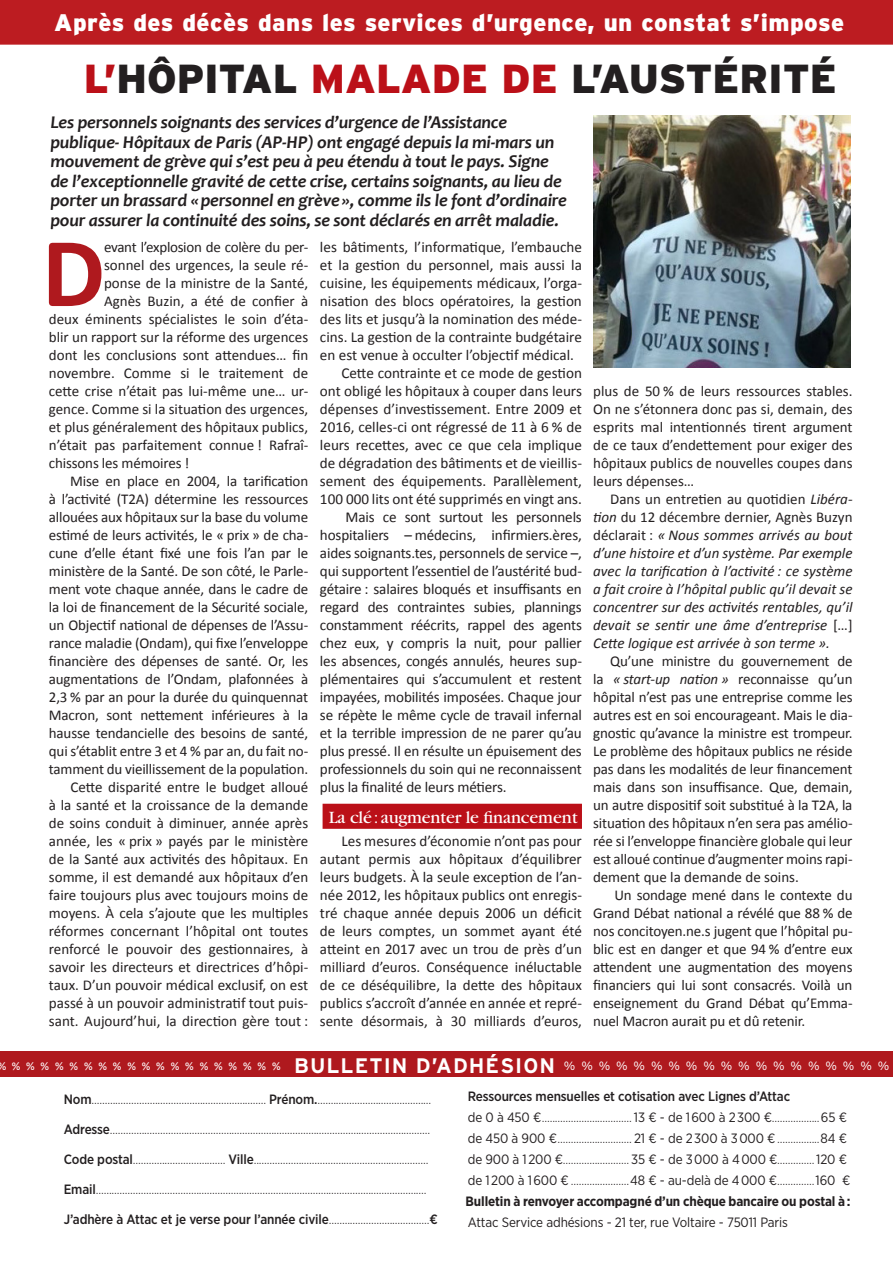
<style>
.page{position:relative;width:893px;height:1263px;background:#fff}
.page>*{position:absolute;margin:0;border:0;box-sizing:border-box;transform-origin:0 0}
.t1{font:700 100.05px "Calibri";color:#af191e}
.t2{font:900 40.5px "Interstate";color:#231f20}
.t3{font:900 24px "Interstate";letter-spacing:.02em;color:#fff}
.t4{font:italic 700 18px/19.5px "Candara";letter-spacing:-.01em;color:#231f20}
.t5{font:18px "Garamond";letter-spacing:-.01em;color:#fff}
.t6{font:15.15px/18px "Calibri";color:#231f20;text-align:justify}
.t7{font:15px/18px "Calibri";color:#231f20;text-align:justify}
.t8{font:italic 15px/18px "Calibri";color:#231f20;text-align:justify}
.t9{font:15px "Calibri";letter-spacing:-.02em;color:#231f20}
.t10{font:300 13.5px "Gotham Narrow";color:#231f20}
.t11{font:500 13.5px "Gotham Narrow";letter-spacing:-.01em;color:#231f20}
.t12{font:700 13.5px/21px "Gotham Narrow";letter-spacing:-.01em;color:#231f20}
.t13{font:13.5px "Gotham Narrow";letter-spacing:-.01em;color:#231f20}
.t14{font:12px "Calibri";color:#fff}
.s1{color:#bb1018}
.s2{font-size:15px}
.s3{font-style:normal}
.s4{font-style:italic}
.s5{font-family:"Interstate";font-weight:700;font-size:21px}
.s6{font-family:"Interstate";font-weight:300}
.s7{font-weight:500}
.s8{font-weight:300}
.s9{font-weight:400}
</style>
<div class="page">
<div style="left:0;top:1051px;width:893px;height:26px;background:#af191e"></div>
<div style="left:0;top:0;width:893px;height:45px;background:#bc1c21"></div>
<div style="left:323px;top:804px;width:258px;height:24px;background:#bb1018"></div>
<div style="left:323px;top:804px;width:259px;height:25px;border:2px solid #bb1018"></div>
<img style="left:594px;top:115px;width:256px;height:253px">
<p class="t3" style="left:54px;top:9px;width:791px">Après des décès dans les services d’urgence, un constat s’impose</p>
<p class="t2" style="left:84px;top:56px;width:755px"><span class="s1">L’</span>HÔPITAL <span class="s1">MALADE DE</span> L’AUSTÉRITÉ</p>
<p class="t4" style="left:50px;top:112px;width:518px">Les personnels soignants des services d’urgence de l’Assistance publique- Hôpitaux de Paris (AP-HP) ont engagé depuis la mi-mars un mouvement de grève qui s’est peu à peu étendu à tout le pays. Signe de l’exceptionnelle gravité de cette crise, certains soignants, au lieu de porter un brassard «personnel en grève», comme ils le font d’ordinaire pour assurer la continuité des soins, se sont déclarés en arrêt maladie.</p>
<p class="t6" style="left:320px;top:238px;width:263px">les bâtiments, l’informatique, l’embauche et la gestion du personnel, mais aussi la cuisine, les équipements médicaux, l’orga&shy;nisation des blocs opératoires, la gestion des lits et jusqu’à la nomination des méde&shy;cins. La gestion de la contrainte budgétaire en est venue à occulter l’objectif médical.</p>
<p class="t6" style="left:320px;top:364px;width:263px;text-indent:21px">Cette contrainte et ce mode de gestion ont obligé les hôpitaux à couper dans leurs dépenses d’investissement. Entre 2009 et 2016, celles-ci ont régressé de 11 à 6 % de leurs recettes, avec ce que cela implique de dégradation des bâtiments et de vieillis&shy;sement des équipements. Parallèlement, 100 000 lits ont été supprimés en vingt ans.</p>
<p class="t6" style="left:320px;top:508px;width:263px;text-indent:26px">Mais ce sont surtout les personnels hospitaliers – médecins, infirmiers.ères, aides soignants.tes, personnels de service –, qui supportent l’essentiel de l’austérité bud&shy;gétaire : salaires bloqués et insuffisants en regard des contraintes subies, plannings constamment réécrits, rappel des agents chez eux, y compris la nuit, pour pallier les absences, congés annulés, heures sup&shy;plémentaires qui s’accumulent et restent impayées, mobilités imposées. Chaque jour se répète le même cycle de travail infernal et la terrible impression de ne parer qu’au plus pressé. Il en résulte un épuisement des professionnels du soin qui ne reconnaissent plus la finalité de leurs métiers.</p>
<p class="t1" style="left:42px;top:209px;width:65px">D</p>
<p class="t9" style="left:104px;top:238px;width:206px">evant l’explosion de colère du per-</p>
<p class="t7" style="left:104px;top:256px;width:206px">sonnel des urgences, la seule ré-</p>
<p class="t7" style="left:104px;top:274px;width:206px">ponse de la ministre de la Santé,</p>
<p class="t7" style="left:104px;top:292px;width:206px">Agnès Buzin, a été de confier à</p>
<p class="t7" style="left:49px;top:310px;width:261px">deux éminents spécialistes le soin d’éta-</p>
<p class="t7" style="left:49px;top:328px;width:261px">blir un rapport sur la réforme des urgences</p>
<p class="t7" style="left:49px;top:346px;width:261px">dont les conclusions sont attendues… fin</p>
<p class="t7" style="left:49px;top:364px;width:261px">novembre. Comme si le traitement de</p>
<p class="t7" style="left:49px;top:382px;width:261px">cette crise n’était pas lui-même une… ur-</p>
<p class="t7" style="left:49px;top:400px;width:261px">gence. Comme si la situation des urgences,</p>
<p class="t7" style="left:49px;top:418px;width:261px">et plus généralement des hôpitaux publics,</p>
<p class="t7" style="left:49px;top:436px;width:261px">n’était pas parfaitement connue ! Rafraî-</p>
<p class="t7" style="left:49px;top:454px;width:142px">chissons les mémoires !</p>
<p class="t7" style="left:49px;top:472px;width:261px;text-indent:21px">Mise en place en 2004, la tarification à l’activité (T2A) détermine les ressources allouées aux hôpitaux sur la base du volume estimé de leurs activités, le « prix » de cha&shy;cune d’elle étant fixé une fois l’an par le ministère de la Santé. De son côté, le Parle&shy;ment vote chaque année, dans le cadre de la loi de financement de la Sécurité sociale, un Objectif national de dépenses de l’Assu&shy;rance maladie (Ondam), qui fixe l’enveloppe financière des dépenses de santé. Or, les augmentations de l’Ondam, plafonnées à 2,3 % par an pour la durée du quinquennat Macron, sont nettement inférieures à la hausse tendancielle des besoins de santé, qui s’établit entre 3 et 4 % par an, du fait no&shy;tamment du vieillissement de la population.</p>
<p class="t7" style="left:49px;top:778px;width:261px;text-indent:21px">Cette disparité entre le budget alloué à la santé et la croissance de la demande de soins conduit à diminuer, année après année, les « prix » payés par le ministère de la Santé aux activités des hôpitaux. En somme, il est demandé aux hôpitaux d’en faire toujours plus avec toujours moins de moyens. À cela s’ajoute que les multiples réformes concernant l’hôpital ont toutes renforcé le pouvoir des gestionnaires, à savoir les directeurs et directrices d’hôpi-</p>
<p class="t6" style="left:49px;top:976px;width:261px"><span class="s2">taux. D’un pouvoir</span> médical exclusif, on est passé à un pouvoir administratif tout puis&shy;sant. Aujourd’hui, la direction gère tout :</p>
<p class="t5" style="left:329px;top:808px;width:250px">La clé: augmenter le financement</p>
<p class="t6" style="left:320px;top:832px;width:263px;text-indent:21px">Les mesures d’économie n’ont pas pour autant permis aux hôpitaux d’équilibrer leurs budgets. À la seule exception de l’an&shy;née 2012, les hôpitaux publics ont enregis&shy;tré chaque année depuis 2006 un déficit de leurs comptes, un sommet ayant été</p>
<p class="t7" style="left:320px;top:940px;width:263px">atteint en 2017 avec un trou de près d’un milliard d’euros. Conséquence inéluctable de ce déséquilibre, la dette des hôpitaux publics s’accroît d’année en année et repré&shy;sente désormais, à 30 milliards d’euros,</p>
<p class="t7" style="left:593px;top:382px;width:261px">plus de 50 % de leurs ressources stables.<br>On ne s’étonnera donc pas si, demain, des esprits mal intentionnés tirent argument de ce taux d’endettement pour exiger des hôpitaux publics de nouvelles coupes dans leurs dépenses…</p>
<p class="t8" style="left:593px;top:489px;width:261px;text-indent:17px"><span class="s3">Dans un entretien au quotidien</span> Libéra&shy;tion <span class="s3">du 12 décembre dernier, Agnès Buzyn déclarait :</span> « Nous sommes arrivés au bout d’une histoire et d’un système. Par exemple avec la tarification à l’activité : ce système a fait croire à l’hôpital public qu’il devait se concentrer sur des activités rentables, qu’il devait se sentir une âme d’entreprise <span class="s3">[…] </span>Cette logique est arrivée à son terme ».</p>
<p class="t7" style="left:593px;top:652px;width:261px;text-indent:17px">Qu’une ministre du gouvernement de la <span class="s4">« start-up nation »</span> reconnaisse qu’un hôpital n’est pas une entreprise comme les autres est en soi encourageant. Mais le dia&shy;gnostic qu’avance la ministre est trompeur.<br>Le problème des hôpitaux publics ne réside pas dans les modalités de leur financement mais dans son insuffisance. Que, demain, un autre dispositif soit substitué à la T2A, la situation des hôpitaux n’en sera pas amélio&shy;rée si l’enveloppe financière globale qui leur est alloué continue d’augmenter moins rapi&shy;dement que la demande de soins.</p>
<p class="t7" style="left:593px;top:886px;width:261px;text-indent:21px">Un sondage mené dans le contexte du Grand Débat national a révélé que 88 % de nos concitoyen.ne.s jugent que l’hôpital pu&shy;blic est en danger et que 94 % d’entre eux attendent une augmentation des moyens financiers qui lui sont consacrés. Voilà un enseignement du Grand Débat qu’Emma&shy;nuel Macron aurait pu et dû retenir.</p>
<p class="t14" style="left:-3px;top:1059px;width:894px">%%%%%%%%%%%%%%%%%%%% <span class="s5">BULLETIN D’ADHÉSION</span> <span class="s6">%%%%%%%%%%%%%%%%%%%</span></p>
<p class="t10" style="left:64px;top:1091px;width:369px"><span class="s7">Nom</span>.................................................................. <span class="s7">Prénom.</span>...........................................</p>
<p class="t10" style="left:64px;top:1121px;width:368px"><span class="s7">Adresse</span>.........................................................................................................................</p>
<p class="t10" style="left:64px;top:1151px;width:366px"><span class="s7">Code postal</span>................................... <span class="s7">Ville</span>..................................................................</p>
<p class="t10" style="left:64px;top:1181px;width:364px"><span class="s7">Email</span>.............................................................................................................................</p>
<p class="t11" style="left:64px;top:1211px;width:375px">J’adhère à Attac et je verse pour l’année civile<span class="s8">......................................</span>€</p>
<p class="t11" style="left:468px;top:1087px;width:324px">Ressources mensuelles et cotisation avec Lignes d’Attac</p>
<p class="t10" style="left:468px;top:1108px;width:381px"><span class="s9">de 0 à 450 €</span>.................................. <span class="s9">13 € - de 1 600 à 2 300 €</span>..................<span class="s9">65 €</span></p>
<p class="t10" style="left:468px;top:1129px;width:381px"><span class="s9">de 450 à 900 €</span>............................ <span class="s9">21 € - de 2 300 à 3 000 €</span>................<span class="s9">84 €</span></p>
<p class="t10" style="left:468px;top:1150px;width:381px"><span class="s9">de 900 à 1 200 €</span>......................... <span class="s9">35 € - de 3 000 à 4 000 €</span>..............<span class="s9">120 €</span></p>
<p class="t12" style="left:466px;top:1169px;width:386px"><span class="s9">de 1 200 à 1 600 €</span> <span class="s8">......................</span><span class="s9">48 € - au-delà de 4 000 €</span><span class="s8">..............</span><span class="s9">160 €<br></span>Bulletin à renvoyer accompagné d’un chèque bancaire ou postal à :</p>
<p class="t13" style="left:468px;top:1213px;width:322px">Attac Service adhésions - 21 ter, rue Voltaire - 75011 Paris</p>
</div>
